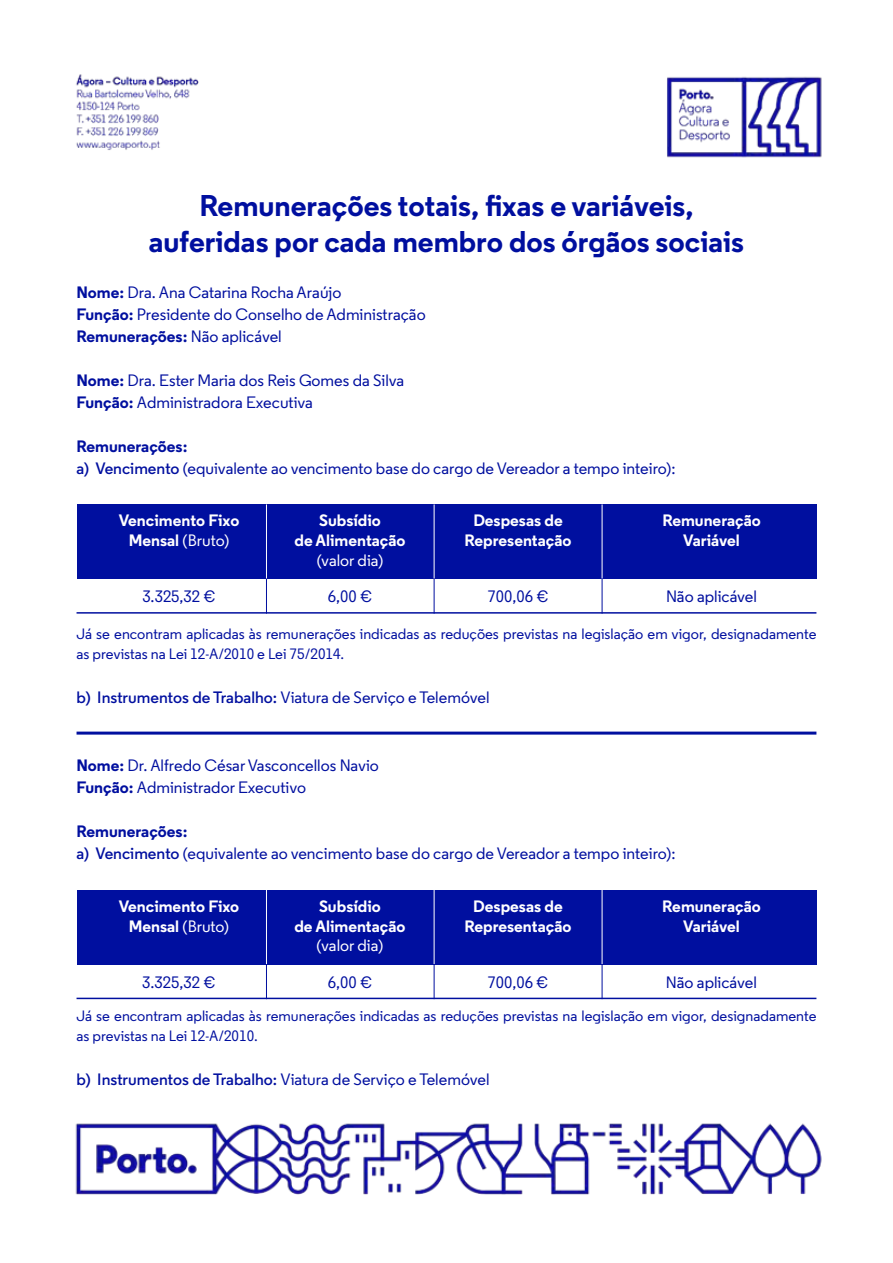
<style>
.page{position:relative;width:893px;height:1263px;background:#fff}
.page>*{position:absolute;margin:0;border:0;box-sizing:border-box;transform-origin:0 0}
.t1{font:700 30px/36px "Regular";color:#000f9f;text-align:center}
.t2{font:500 16.5px/21.9px "Regular";color:#000f9f}
.t3{font:700 16.5px "Regular";color:#fff}
.t4{font:500 16.5px "Regular";color:#fff}
.t5{font:500 15px/19.8px "Regular";color:#000f9f}
.s1{font-weight:700}
.s2{font-weight:600}
</style>
<div class="page">
<img style="left:75px;top:74px;width:747px;height:1121px">
<div style="left:77px;top:504px;width:739px;height:75px;background:#000f9f"></div>
<div style="left:77px;top:890px;width:739px;height:74px;background:#000f9f"></div>
<hr style="left:77px;top:612px;width:739px;height:2px;background:#000f9f">
<hr style="left:77px;top:998px;width:739px;height:1px;background:#000f9f">
<hr style="left:77px;top:732px;width:739px;height:3px;background:#000f9f">
<hr style="left:266px;top:579px;width:1px;height:35px;background:#000f9f">
<hr style="left:266px;top:964px;width:1px;height:35px;background:#000f9f">
<hr style="left:266px;top:504px;width:1px;height:74px;background:#fff">
<hr style="left:266px;top:890px;width:1px;height:74px;background:#fff">
<hr style="left:434px;top:579px;width:1px;height:35px;background:#000f9f">
<hr style="left:434px;top:964px;width:1px;height:35px;background:#000f9f">
<hr style="left:434px;top:504px;width:1px;height:74px;background:#fff">
<hr style="left:434px;top:890px;width:1px;height:74px;background:#fff">
<hr style="left:602px;top:579px;width:1px;height:35px;background:#000f9f">
<hr style="left:602px;top:964px;width:1px;height:35px;background:#000f9f">
<hr style="left:602px;top:504px;width:1px;height:74px;background:#fff">
<hr style="left:602px;top:890px;width:1px;height:74px;background:#fff">
<h1 class="t1" style="left:149px;top:187px;width:597px">Remunerações totais, fixas e variáveis, auferidas por cada membro dos órgãos sociais</h1>
<p class="t2" style="left:77px;top:282px;width:351px"><span class="s1">Nome:</span> Dra. Ana Catarina Rocha Araújo<br><span class="s1">Função:</span> Presidente do Conselho de Administração<br><span class="s1">Remunerações:</span> Não aplicável</p>
<p class="t2" style="left:77px;top:369px;width:329px"><span class="s1">Nome:</span> Dra. Ester Maria dos Reis Gomes da Silva<br><span class="s1">Função:</span> Administradora Executiva</p>
<p class="t2" style="left:77px;top:435px;width:600px"><span class="s1">Remunerações:<br></span><span class="s2">a) Vencimento</span> (equivalente ao vencimento base do cargo de Vereador a tempo inteiro):</p>
<p class="t3" style="left:119px;top:510px;width:122px">Vencimento Fixo</p>
<p class="t3" style="left:319px;top:510px;width:63px">Subsídio</p>
<p class="t3" style="left:473px;top:510px;width:91px">Despesas de</p>
<p class="t3" style="left:662px;top:510px;width:100px">Remuneração</p>
<p class="t4" style="left:129px;top:530px;width:102px"><span class="s1">Mensal</span> (Bruto)</p>
<p class="t3" style="left:294px;top:529px;width:113px">de Alimentação</p>
<p class="t3" style="left:465px;top:529px;width:108px">Representação</p>
<p class="t3" style="left:683px;top:529px;width:58px">Variável</p>
<p class="t4" style="left:317px;top:550px;width:68px">(valor dia)</p>
<p class="t2" style="left:142px;top:585px;width:75px">3.325,32 €</p>
<p class="t2" style="left:328px;top:585px;width:46px">6,00 €</p>
<p class="t2" style="left:488px;top:585px;width:62px">700,06 €</p>
<p class="t2" style="left:666px;top:585px;width:92px">Não aplicável</p>
<p class="t5" style="left:77px;top:624px;width:741px">Já se encontram aplicadas às remunerações indicadas as reduções previstas na legislação em vigor, designadamente as previstas na Lei 12-A/2010 e Lei 75/2014.</p>
<p class="t2" style="left:77px;top:686px;width:414px"><span class="s2">b) Instrumentos de Trabalho:</span> Viatura de Serviço e Telemóvel</p>
<p class="t2" style="left:77px;top:754px;width:304px"><span class="s1">Nome:</span> Dr. Alfredo César Vasconcellos Navio<br><span class="s1">Função:</span> Administrador Executivo</p>
<p class="t2" style="left:77px;top:820px;width:600px"><span class="s1">Remunerações:<br></span><span class="s2">a) Vencimento</span> (equivalente ao vencimento base do cargo de Vereador a tempo inteiro):</p>
<p class="t3" style="left:119px;top:895px;width:122px">Vencimento Fixo</p>
<p class="t3" style="left:319px;top:895px;width:63px">Subsídio</p>
<p class="t3" style="left:473px;top:895px;width:91px">Despesas de</p>
<p class="t3" style="left:662px;top:895px;width:100px">Remuneração</p>
<p class="t4" style="left:129px;top:916px;width:102px"><span class="s1">Mensal</span> (Bruto)</p>
<p class="t3" style="left:294px;top:915px;width:113px">de Alimentação</p>
<p class="t3" style="left:464px;top:915px;width:108px">Representação</p>
<p class="t3" style="left:683px;top:915px;width:58px">Variável</p>
<p class="t4" style="left:317px;top:935px;width:68px">(valor dia)</p>
<p class="t2" style="left:142px;top:971px;width:75px">3.325,32 €</p>
<p class="t2" style="left:328px;top:971px;width:46px">6,00 €</p>
<p class="t2" style="left:487px;top:971px;width:62px">700,06 €</p>
<p class="t2" style="left:666px;top:971px;width:92px">Não aplicável</p>
<p class="t5" style="left:77px;top:1006px;width:741px">Já se encontram aplicadas às remunerações indicadas as reduções previstas na legislação em vigor, designadamente as previstas na Lei 12-A/2010.</p>
<p class="t2" style="left:77px;top:1068px;width:414px"><span class="s2">b) Instrumentos de Trabalho:</span> Viatura de Serviço e Telemóvel</p>
</div>
